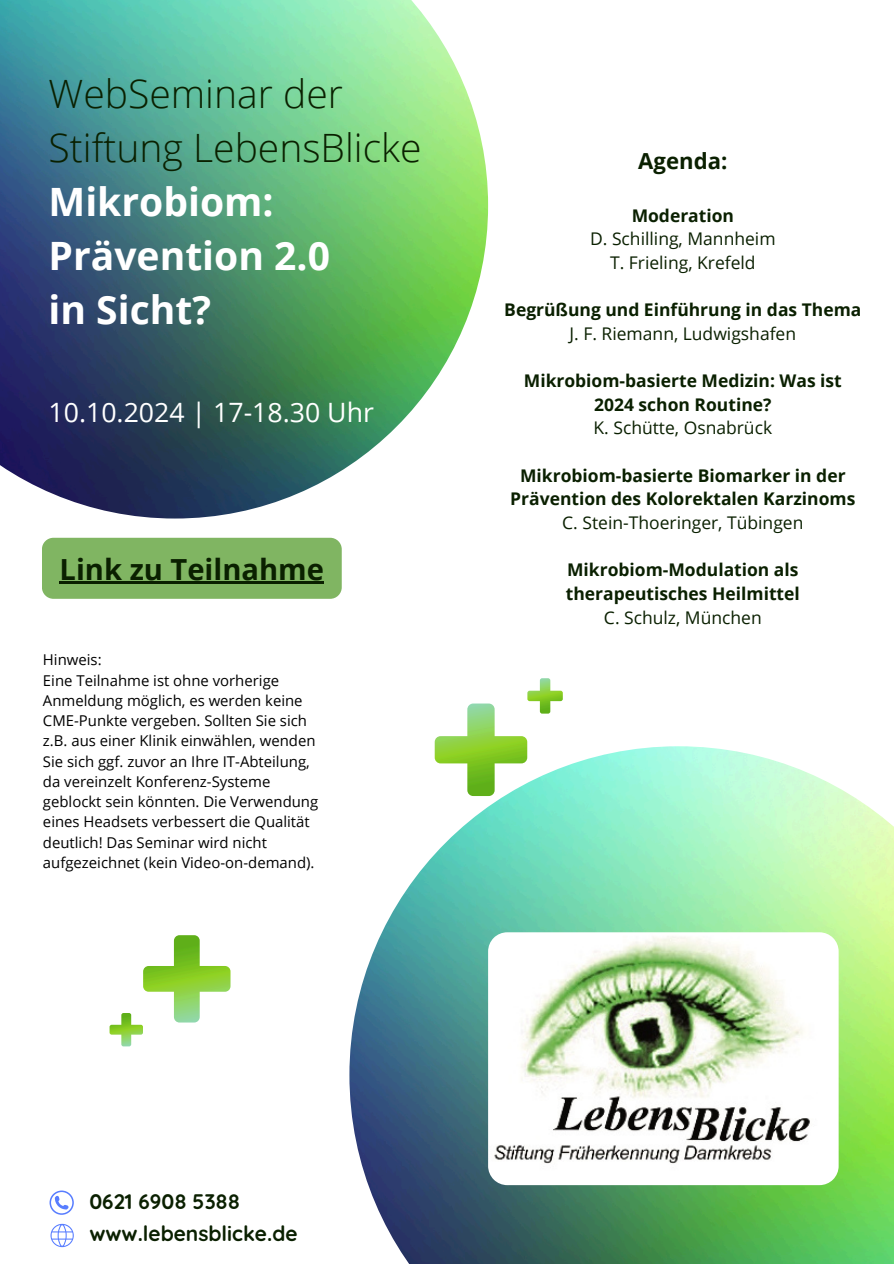
<style>
.page{position:relative;width:894px;height:1264px;background:#fff}
.page>*{position:absolute;margin:0;border:0;box-sizing:border-box;transform-origin:0 0}
.t1{font:300 39px/54px "Open Sans";color:#0a2000}
.t2{font:700 29.1px "Open Sans";color:#0a2000}
.t3{font:26.7px "Open Sans";color:#fff}
.t4{font:700 22.05px "Open Sans";color:#0a2000}
.t5{font:700 21px "Quicksand";color:#0a2000}
.t6{font:700 17.4px/23.7px "Open Sans";color:#0a2000;text-align:center}
.t7{font:17.4px/23.7px "Open Sans";color:#0a2000;text-align:center}
.t8{font:14.85px/20.2px "Open Sans";color:#000}
.s1{font-weight:700;color:#fff}
.s2{font-weight:700}
.s3{font-weight:400}
</style>
<div class="page">
<div style="left:42px;top:538px;width:299px;height:61px;background:#80b562;border-radius:11px"></div>
<img style="left:349px;top:746px;width:544px;height:517px">
<img style="left:0;top:0;width:488px;height:518px">
<svg style="left:49px;top:1190px;width:25px;height:24px"></svg>
<svg style="left:50px;top:1223px;width:24px;height:24px"></svg>
<img style="left:434px;top:703px;width:93px;height:93px">
<img style="left:143px;top:935px;width:87px;height:87px">
<img style="left:527px;top:678px;width:35px;height:35px">
<img style="left:109px;top:1013px;width:34px;height:33px">
<img style="left:488px;top:932px;width:350px;height:253px">
<hr style="left:60px;top:582px;width:264px;height:2px;background:#0a2000">
<h5 class="t1" style="left:49px;top:65px;width:374px">WebSeminar der<br>Stiftung LebensBlicke<br><span class="s1">Mikrobiom:<br>Prävention 2.0<br>in Sicht?</span></h5>
<p class="t3" style="left:49px;top:393px;width:327px">10.10.2024 | 17-18.30 Uhr</p>
<p class="t2" style="left:60px;top:548px;width:266px">Link zu Teilnahme</p>
<p class="t8" style="left:43px;top:649px;width:60px">Hinweis:</p>
<h4 class="t8" style="left:43px;top:669px;width:277px">Eine Teilnahme ist ohne vorherige Anmeldung möglich, es werden keine CME-Punkte vergeben. Sollten Sie sich z.B. aus einer Klinik einwählen, wenden Sie sich ggf. zuvor an Ihre IT-Abteilung, da vereinzelt Konferenz-Systeme geblockt sein könnten. Die Verwendung eines Headsets verbessert die Qualität deutlich! Das Seminar wird nicht aufgezeichnet (kein Video-on-demand).</h4>
<p class="t4" style="left:638px;top:145px;width:91px">Agenda:</p>
<h5 class="t7" style="left:590px;top:203px;width:187px"><span class="s2">Moderation<br></span>D. Schilling, Mannheim<br>T. Frieling, Krefeld</h5>
<h5 class="t6" style="left:504px;top:298px;width:358px">Begrüßung und Einführung in das Thema<br><span class="s3">J. F. Riemann, Ludwigshafen</span></h5>
<h5 class="t6" style="left:523px;top:368px;width:319px">Mikrobiom-basierte Medizin: Was ist<br>2024 schon Routine?<br><span class="s3">K. Schütte, Osnabrück</span></h5>
<h5 class="t6" style="left:510px;top:463px;width:346px">Mikrobiom-basierte Biomarker in der<br>Prävention des Kolorektalen Karzinoms<br><span class="s3">C. Stein-Thoeringer, Tübingen</span></h5>
<p class="t6" style="left:565px;top:557px;width:235px">Mikrobiom-Modulation als therapeutisches Heilmittel<br><span class="s3">C. Schulz, München</span></p>
<p class="t5" style="left:89px;top:1187px;width:152px">0621 6908 5388</p>
<p class="t5" style="left:89px;top:1220px;width:210px">www.lebensblicke.de</p>
</div>
